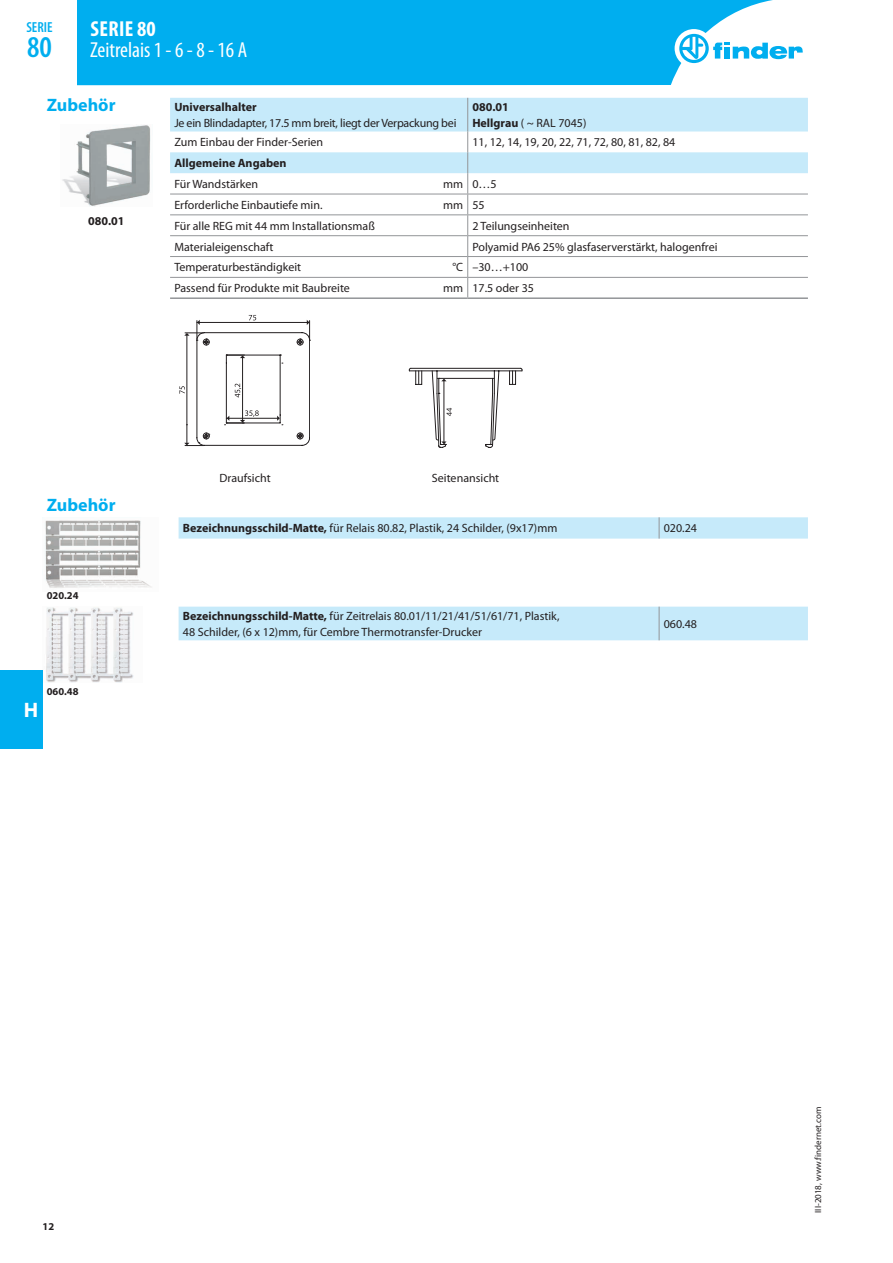
<style>
.page{position:relative;width:893px;height:1263px;background:#fff}
.page>*{position:absolute;margin:0;border:0;box-sizing:border-box;transform-origin:0 0}
.t1{font:600 condensed 30.3px "Myriad Pro";color:#00aeef}
.t2{font:condensed 21.75px "Myriad Pro";color:#fff}
.t3{font:700 condensed 21.75px "Myriad Pro";letter-spacing:.02em;color:#fff}
.t4{font:700 21px "Myriad Pro";color:#fff}
.t5{font:700 18px "Myriad Pro";color:#00aeef}
.t6{font:600 condensed 14.55px "Myriad Pro";color:#00aeef}
.t7{font:12px/16.2px "Myriad Pro";color:#231f20}
.t8{font:700 12px/16.2px "Myriad Pro";color:#231f20}
.t9{font:12px "Myriad Pro";letter-spacing:-.02em;color:#231f20}
.t10{font:700 10.5px "Myriad Pro";color:#231f20}
.t11{font:9px "Myriad Pro";color:#231f20}
.s1{font-weight:400}
.s2{font-weight:700}
</style>
<div class="page">
<svg style="left:170px;top:98px;width:638px;height:75px;fill:#c6eafa"></svg>
<hr style="left:170px;top:297px;width:298px;height:2px;background:#939598">
<hr style="left:468px;top:297px;width:340px;height:2px;background:#939598">
<hr style="left:467px;top:98px;width:1px;height:33px;background:#939598">
<svg style="left:467px;top:131px;width:1px;height:166px"></svg>
<hr style="left:170px;top:194px;width:298px;height:1px;background:#939598">
<hr style="left:468px;top:194px;width:340px;height:1px;background:#939598">
<hr style="left:170px;top:214px;width:298px;height:1px;background:#939598">
<hr style="left:468px;top:214px;width:340px;height:1px;background:#939598">
<hr style="left:170px;top:235px;width:298px;height:1px;background:#939598">
<hr style="left:468px;top:235px;width:340px;height:1px;background:#939598">
<hr style="left:170px;top:256px;width:298px;height:1px;background:#939598">
<hr style="left:468px;top:256px;width:340px;height:1px;background:#939598">
<hr style="left:170px;top:277px;width:298px;height:1px;background:#939598">
<hr style="left:468px;top:277px;width:340px;height:1px;background:#939598">
<img style="left:62px;top:125px;width:89px;height:82px">
<svg style="left:179px;top:315px;width:132px;height:131px"></svg>
<svg style="left:409px;top:368px;width:114px;height:80px"></svg>
<svg style="left:179px;top:517px;width:629px;height:123px"></svg>
<hr style="left:659px;top:607px;width:1px;height:33px;background:#939598">
<svg style="left:659px;top:517px;width:1px;height:22px"></svg>
<img style="left:45px;top:520px;width:107px;height:68px">
<img style="left:46px;top:607px;width:88px;height:75px">
<div style="left:0;top:670px;width:43px;height:78px;background:#00aeef"></div>
<div style="left:77px;top:0;width:696px;height:85px;background:#00aeef"></div>
<div style="left:675px;top:29px;width:38px;height:39px;background:#fff;border-radius:50%"></div>
<svg style="left:679px;top:34px;width:124px;height:29px"></svg>
<p class="t6" style="left:26px;top:19px;width:28px">SERIE</p>
<h1 class="t1" style="left:27px;top:30px;width:26px">80</h1>
<h2 class="t3" style="left:90px;top:16px;width:67px">SERIE 80</h2>
<h2 class="t2" style="left:90px;top:37px;width:159px">Zeitrelais 1 - 6 - 8 - 16 A</h2>
<h3 class="t5" style="left:47px;top:93px;width:70px">Zubehör</h3>
<p class="t8" style="left:174px;top:99px;width:84px">Universalhalter</p>
<p class="t9" style="left:174px;top:116px;width:284px">Je ein Blindadapter, 17.5 mm breit, liegt der Verpackung bei</p>
<p class="t8" style="left:472px;top:99px;width:116px">080.01<br>Hellgrau <span class="s1">( ~ RAL 7045)</span></p>
<p class="t8" style="left:88px;top:213px;width:38px">080.01</p>
<p class="t7" style="left:174px;top:134px;width:150px">Zum Einbau der Finder-Serien</p>
<p class="t7" style="left:472px;top:134px;width:205px">11, 12, 14, 19, 20, 22, 71, 72, 80, 81, 82, 84</p>
<p class="t8" style="left:174px;top:155px;width:114px">Allgemeine Angaben</p>
<p class="t7" style="left:174px;top:176px;width:85px">Für Wandstärken</p>
<p class="t7" style="left:443px;top:176px;width:55px">mm 0…5</p>
<p class="t7" style="left:174px;top:197px;width:150px">Erforderliche Einbautiefe min.</p>
<p class="t7" style="left:443px;top:197px;width:43px">mm 55</p>
<p class="t7" style="left:174px;top:217px;width:202px">Für alle REG mit 44 mm Installationsmaß</p>
<p class="t7" style="left:472px;top:217px;width:99px">2 Teilungseinheiten</p>
<p class="t7" style="left:174px;top:238px;width:101px">Materialeigenschaft</p>
<p class="t7" style="left:472px;top:238px;width:247px">Polyamid PA6 25% glasfaserverstärkt, halogenfrei</p>
<p class="t7" style="left:174px;top:259px;width:128px">Temperaturbeständigkeit</p>
<p class="t7" style="left:452px;top:259px;width:77px">°C –30…+100</p>
<p class="t7" style="left:174px;top:280px;width:177px">Passend für Produkte mit Baubreite</p>
<p class="t7" style="left:443px;top:280px;width:92px">mm 17.5 oder 35</p>
<h3 class="t5" style="left:47px;top:493px;width:70px">Zubehör</h3>
<p class="t10" style="left:47px;top:589px;width:33px">020.24</p>
<h3 class="t4" style="left:24px;top:696px;width:16px">H</h3>
<p class="t10" style="left:47px;top:684px;width:33px">060.48</p>
<p class="t7" style="left:219px;top:469px;width:53px">Draufsicht</p>
<p class="t7" style="left:432px;top:469px;width:69px">Seitenansicht</p>
<p class="t7" style="left:183px;top:520px;width:376px"><span class="s2">Bezeichnungsschild-Matte,</span> für Relais 80.82, Plastik, 24 Schilder, (9x17)mm</p>
<p class="t7" style="left:664px;top:520px;width:35px">020.24</p>
<p class="t7" style="left:183px;top:608px;width:378px"><span class="s2">Bezeichnungsschild-Matte,</span> für Zeitrelais 80.01/11/21/41/51/61/71, Plastik,<br>48 Schilder, (6 x 12)mm, für Cembre Thermotransfer-Drucker</p>
<p class="t7" style="left:664px;top:616px;width:35px">060.48</p>
<p class="t10" style="left:43px;top:1219px;width:13px">12</p>
<p class="t11" style="left:812px;top:1213px;width:108px;rotate:-90deg">III-2018, www.findernet.com</p>
</div>
